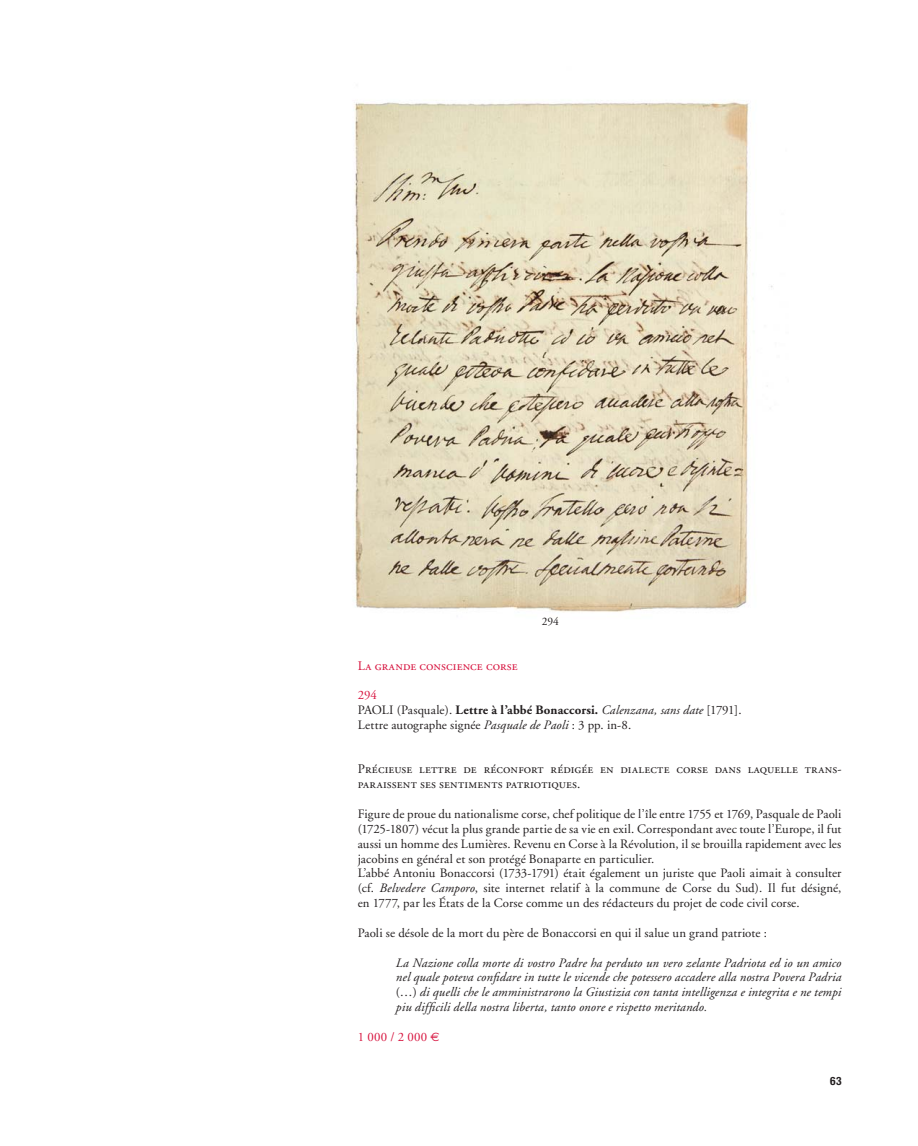
<style>
.page{position:relative;width:918px;height:1146px;background:#fff}
.page>*{position:absolute;margin:0;border:0;box-sizing:border-box;transform-origin:0 0}
.t1{font:13.05px/14.9px "Adobe Garamond Regular SC";letter-spacing:.01em;color:#231f20}
.t2{font:13.05px "Adobe Garamond Regular SC";letter-spacing:.01em;color:#d7143f}
.t3{font:12.75px/14.9px "Adobe Garamond";letter-spacing:.005em;color:#231f20}
.t4{font:italic 12.75px/14.9px "Adobe Garamond";letter-spacing:.01em;color:#231f20;text-align:justify}
.t5{font:12.75px "Adobe Garamond";letter-spacing:.025em;color:#d7143f}
.t6{font:11.4px "Adobe Garamond";color:#231f20}
.t7{font:700 condensed 11.4px "Helvetica Neue";color:#231f20}
.s1{color:#d7143f}
.s2{font-weight:700}
.s3{font-style:italic}
.s4{font-style:normal}
.s5{font-family:"Euro Sans";font-size:12.15px}
</style>
<div class="page">
<img style="left:354px;top:102px;width:419px;height:510px">
<p class="t6" style="left:542px;top:616px;width:19px">294</p>
<p class="t2" style="left:358px;top:660px;width:161px">La grande conscience corse</p>
<p class="t3" style="left:358px;top:689px;width:386px"><span class="s1">294<br></span>PAOLI (Pasquale). <span class="s2">Lettre à l’abbé Bonaccorsi.</span> <span class="s3">Calenzana, sans date</span> [1791].<br>Lettre autographe signée <span class="s3">Pasquale de Paoli</span> : 3 pp. in-8.</p>
<p class="t1" style="left:358px;top:763px;width:485px">Précieuse lettre de réconfort rédigée en dialecte corse dans laquelle trans&shy;paraissent ses sentiments patriotiques.</p>
<p class="t3" style="left:358px;top:807px;width:485px">Figure de proue du nationalisme corse, chef politique de l’île entre 1755 et 1769, Pasquale de Paoli (1725-1807) vécut la plus grande partie de sa vie en exil. Correspondant avec toute l’Europe, il fut aussi un homme des Lumières. Revenu en Corse à la Révolution, il se brouilla rapidement avec les jacobins en général et son protégé Bonaparte en particulier.<br>L’abbé Antoniu Bonaccorsi (1733-1791) était également un juriste que Paoli aimait à consulter (cf. <span class="s3">Belvedere Camporo</span>, site internet relatif à la commune de Corse du Sud). Il fut désigné, en 1777, par les États de la Corse comme un des rédacteurs du projet de code civil corse.</p>
<p class="t3" style="left:358px;top:926px;width:411px">Paoli se désole de la mort du père de Bonaccorsi en qui il salue un grand patriote :</p>
<p class="t4" style="left:396px;top:956px;width:447px">La Nazione colla morte di vostro Padre ha perduto un vero zelante Padriota ed io un amico nel quale poteva confidare in tutte le vicende che potessero accadere alla nostra Povera Padria <span class="s4">(…)</span> di quelli che le amministrarono la Giustizia con tanta intelligenza e integrita e ne tempi piu difficili della nostra liberta, tanto onore e rispetto meritando.</p>
<p class="t5" style="left:358px;top:1031px;width:83px">1 000 / 2 000 <span class="s5">€</span></p>
<p class="t7" style="left:830px;top:1077px;width:13px">63</p>
</div>
